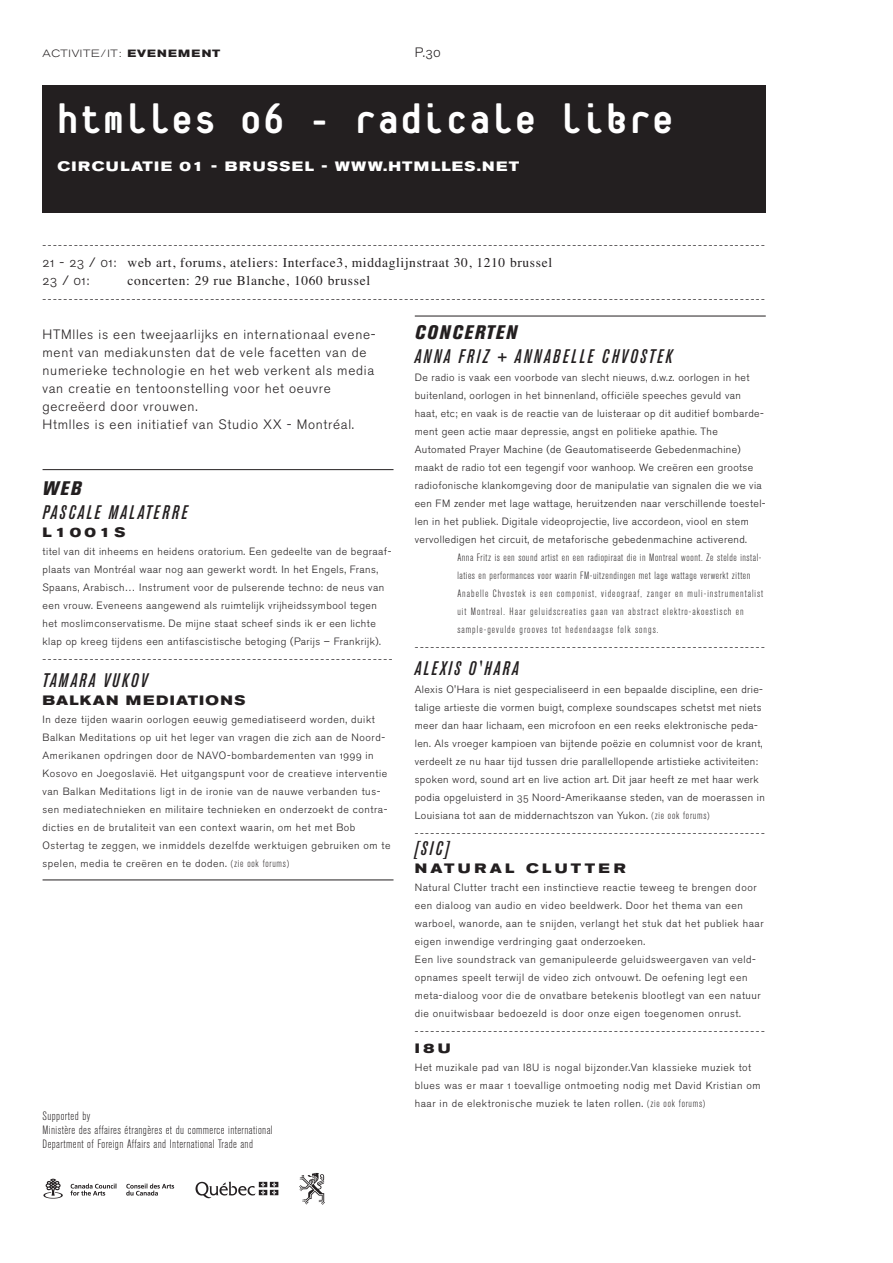
<style>
.page{position:relative;width:893px;height:1263px;background:#fff}
.page>*{position:absolute;margin:0;border:0;box-sizing:border-box;transform-origin:0 0}
.t1{font:800 45px "Platelet";letter-spacing:.045em;color:#fff}
.t2{font:italic 500 condensed 19.5px "Akzidenz Grotesk BE";letter-spacing:.12em;color:#231f20}
.t3{font:italic 800 condensed 19.5px "Akzidenz Grotesk BE";letter-spacing:.095em;color:#231f20}
.t4{font:13.5px/18px "Akzidenz Grotesk BE Light Os F";letter-spacing:.05em;color:#231f20}
.t5{font:13.5px "Times";letter-spacing:.045em;color:#231f20}
.t6{font:700 expanded 13.5px "Akzidenz Grotesk BE";letter-spacing:.105em;color:#fff}
.t7{font:700 expanded 13.5px "Akzidenz Grotesk BE";letter-spacing:.24em;color:#231f20}
.t8{font:700 expanded 13.5px "Akzidenz Grotesk BE";letter-spacing:.09em;color:#231f20}
.t9{font:300 condensed 12px/14.4px "Akzidenz Grotesk BE";letter-spacing:.035em;color:#231f20}
.t10{font:10.5px/18px "Akzidenz Grotesk BE Light Os F";letter-spacing:.04em;color:#231f20}
.t11{font:300 condensed 10.5px/18px "Akzidenz Grotesk BE";letter-spacing:.1em;color:#231f20}
.t12{font:300 expanded 10.5px "Akzidenz Grotesk BE";letter-spacing:.075em;color:#231f20}
.s1{font-weight:700}
.s2{font-family:"Akzidenz Grotesk BE Light Os F"}
.s3{font-family:"Akzidenz Grotesk BE";font-weight:300;font-stretch:condensed}
</style>
<div class="page">
<div style="left:43px;top:85px;width:722px;height:128px;background:#231f20"></div>
<hr style="left:43px;top:469px;width:350px;height:1px;background:#231f20">
<hr style="left:43px;top:880px;width:350px;height:1px;background:#231f20">
<hr style="left:415px;top:316px;width:350px;height:1px;background:#231f20">
<img style="left:43px;top:1178px;width:132px;height:21px">
<img style="left:195px;top:1181px;width:84px;height:18px">
<svg style="left:299px;top:1173px;width:26px;height:32px"></svg>
<p class="t12" style="left:43px;top:50px;width:179px">ACTIVITE/IT: <span class="s1">EVENEMENT</span></p>
<p class="t4" style="left:415px;top:45px;width:27px">P.30</p>
<h1 class="t1" style="left:58px;top:101px;width:617px">htmlles 06 - radicale libre</h1>
<p class="t6" style="left:58px;top:162px;width:463px">CIRCULATIE 01 - BRUSSEL - WWW.HTMLLES.NET</p>
<p class="t10" style="left:43px;top:238px;width:723px">------------------------------------------------------------------------------------------------------------------------------------------</p>
<p class="t5" style="left:43px;top:258px;width:511px"><span class="s2">21 - 23 / 01:</span> web art, forums, ateliers: Interface3, middaglijnstraat 30, 1210 brussel</p>
<p class="t4" style="left:43px;top:273px;width:48px">23 / 01:</p>
<p class="t5" style="left:128px;top:276px;width:244px">concerten: 29 rue Blanche, 1060 brussel</p>
<p class="t10" style="left:43px;top:292px;width:723px">------------------------------------------------------------------------------------------------------------------------------------------</p>
<p class="t4" style="left:43px;top:327px;width:334px">HTMlles is een tweejaarlijks en internationaal evene&shy;ment van mediakunsten dat de vele facetten van de numerieke technologie en het web verkent als media van creatie en tentoonstelling voor het oeuvre gecreëerd door vrouwen.<br>Htmlles is een initiatief van Studio XX - Montréal.</p>
<h2 class="t3" style="left:43px;top:481px;width:40px">WEB</h2>
<h2 class="t2" style="left:43px;top:505px;width:146px">PASCALE MALATERRE</h2>
<p class="t7" style="left:43px;top:528px;width:84px">L1001S</p>
<p class="t10" style="left:43px;top:544px;width:351px">titel van dit inheems en heidens oratorium. Een gedeelte van de begraaf&shy;plaats van Montréal waar nog aan gewerkt wordt. In het Engels, Frans, Spaans, Arabisch… Instrument voor de pulserende techno: de neus van een vrouw. Eveneens aangewend als ruimtelijk vrijheidssymbool tegen het moslimconservatisme. De mijne staat scheef sinds ik er een lichte klap op kreeg tijdens een antifascistische betoging (Parijs – Frankrijk). -------------------------------------------------------------------</p>
<h2 class="t2" style="left:43px;top:673px;width:106px">TAMARA VUKOV</h2>
<p class="t8" style="left:43px;top:696px;width:204px">BALKAN MEDIATIONS</p>
<p class="t10" style="left:43px;top:712px;width:350px">In deze tijden waarin oorlogen eeuwig gemediatiseerd worden, duikt Balkan Meditations op uit het leger van vragen die zich aan de Noord-Amerikanen opdringen door de NAVO-bombardementen van 1999 in Kosovo en Joegoslavië. Het uitgangspunt voor de creatieve interventie van Balkan Meditations ligt in de ironie van de nauwe verbanden tus&shy;sen mediatechnieken en militaire technieken en onderzoekt de contra&shy;dicties en de brutaliteit van een context waarin, om het met Bob Ostertag te zeggen, we inmiddels dezelfde werktuigen gebruiken om te spelen, media te creëren en te doden. <span class="s3">(zie ook forums)</span></p>
<p class="t9" style="left:43px;top:1109px;width:231px">Supported by<br>Ministère des affaires étrangères et du commerce international<br>Department of Foreign Affairs and International Trade and</p>
<h2 class="t3" style="left:415px;top:325px;width:103px">CONCERTEN</h2>
<h2 class="t2" style="left:415px;top:349px;width:259px">ANNA FRIZ + ANNABELLE CHVOSTEK</h2>
<p class="t10" style="left:415px;top:370px;width:352px">De radio is vaak een voorbode van slecht nieuws, d.w.z. oorlogen in het buitenland, oorlogen in het binnenland, officiële speeches gevuld van haat, etc; en vaak is de reactie van de luisteraar op dit auditief bombarde&shy;ment geen actie maar depressie, angst en politieke apathie. The Automated Prayer Machine (de Geautomatiseerde Gebedenmachine) maakt de radio tot een tegengif voor wanhoop. We creëren een grootse radiofonische klankomgeving door de manipulatie van signalen die we via een FM zender met lage wattage, heruitzenden naar verschillende toestel&shy;len in het publiek. Digitale videoprojectie, live accordeon, viool en stem vervolledigen het circuit, de metaforische gebedenmachine activerend.</p>
<p class="t11" style="left:457px;top:549px;width:307px">Anna Fritz is een sound artist en een radiopiraat die in Montreal woont. Ze stelde instal&shy;laties en performances voor waarin FM-uitzendingen met lage wattage verwerkt zitten Anabelle Chvostek is een componist, videograaf, zanger en muli-instrumentalist uit Montreal. Haar geluidscreaties gaan van abstract elektro-akoestisch en sample-gevulde grooves tot hedendaagse folk songs.</p>
<p class="t10" style="left:415px;top:640px;width:351px">-------------------------------------------------------------------</p>
<h2 class="t2" style="left:415px;top:661px;width:105px">ALEXIS O'HARA</h2>
<p class="t10" style="left:415px;top:682px;width:351px">Alexis O'Hara is niet gespecialiseerd in een bepaalde discipline, een drie&shy;talige artieste die vormen buigt, complexe soundscapes schetst met niets meer dan haar lichaam, een microfoon en een reeks elektronische peda&shy;len. Als vroeger kampioen van bijtende poëzie en columnist voor de krant, verdeelt ze nu haar tijd tussen drie parallellopende artistieke activiteiten: spoken word, sound art en live action art. Dit jaar heeft ze met haar werk podia opgeluisterd in 35 Noord-Amerikaanse steden, van de moerassen in Louisiana tot aan de middernachtszon van Yukon. <span class="s3">(zie ook forums) </span>-------------------------------------------------------------------</p>
<h2 class="t2" style="left:415px;top:841px;width:36px">[SIC]</h2>
<p class="t7" style="left:415px;top:864px;width:212px">NATURAL CLUTTER</p>
<p class="t10" style="left:415px;top:880px;width:351px">Natural Clutter tracht een instinctieve reactie teweeg te brengen door een dialoog van audio en video beeldwerk. Door het thema van een warboel, wanorde, aan te snijden, verlangt het stuk dat het publiek haar eigen inwendige verdringing gaat onderzoeken.<br>Een live soundstrack van gemanipuleerde geluidsweergaven van veld&shy;opnames speelt terwijl de video zich ontvouwt. De oefening legt een meta-dialoog voor die de onvatbare betekenis blootlegt van een natuur die onuitwisbaar bedoezeld is door onze eigen toegenomen onrust. -------------------------------------------------------------------</p>
<p class="t7" style="left:415px;top:1044px;width:37px">I8U</p>
<p class="t10" style="left:415px;top:1060px;width:347px">Het muzikale pad van I8U is nogal bijzonder.Van klassieke muziek tot blues was er maar 1 toevallige ontmoeting nodig met David Kristian om haar in de elektronische muziek te laten rollen. <span class="s3">(zie ook forums)</span></p>
</div>
